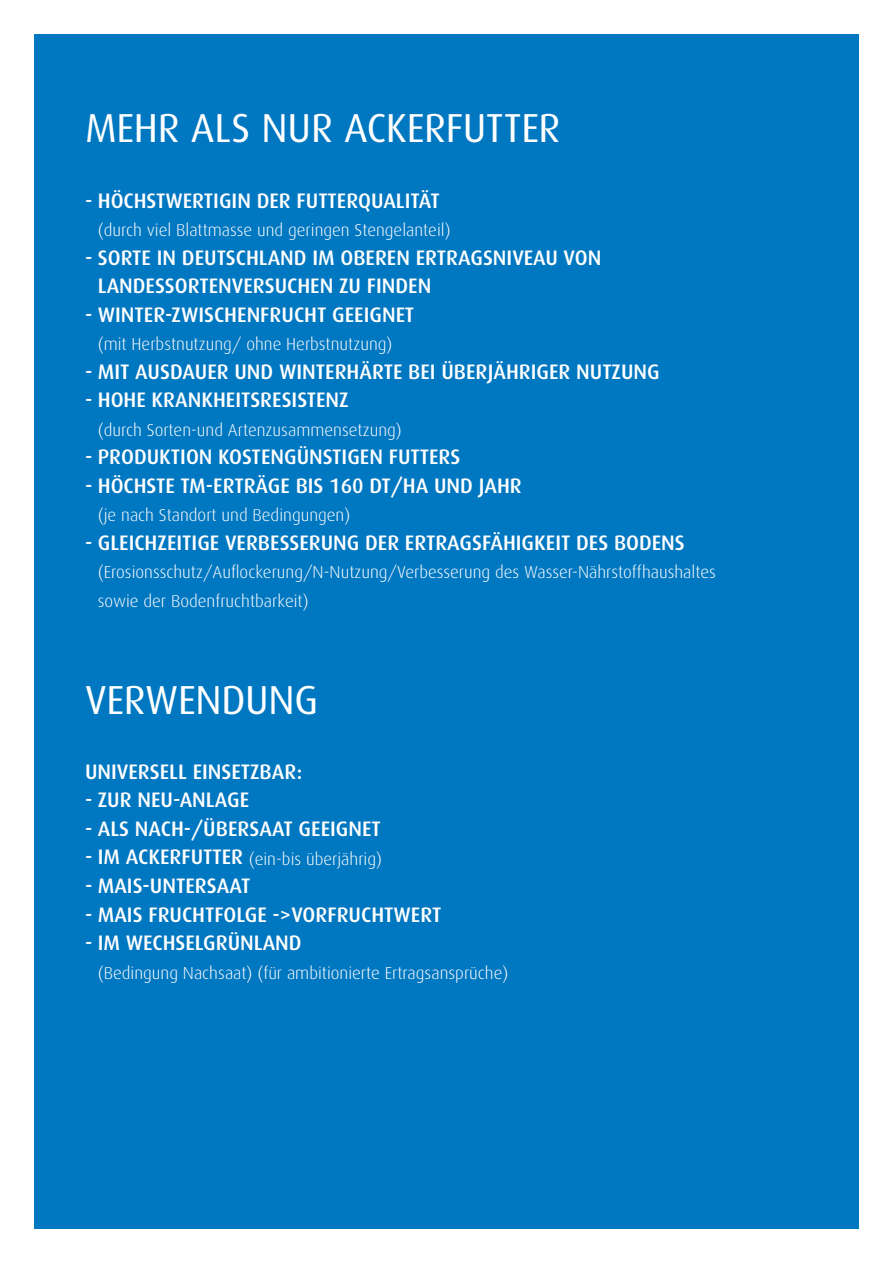
<style>
.page{position:relative;width:893px;height:1263px;background:#fff}
.page>*{position:absolute;margin:0;border:0;box-sizing:border-box;transform-origin:0 0}
.t1{font:40.5px "Dax";letter-spacing:-.005em;color:#fff}
.t2{font:500 21px "Dax";color:#fff}
.t3{font:300 17.25px/28.5px "Dax";color:#fff}
.s1{font-weight:500;font-size:21px}
</style>
<div class="page">
<div style="left:34px;top:34px;width:825px;height:1195px;background:#0077c1"></div>
<h1 class="t1" style="left:85px;top:106px;width:477px">MEHR ALS NUR ACKERFUTTER</h1>
<p class="t2" style="left:85px;top:189px;width:264px">- HÖCHSTWERTIGIN DER FUTTERQUAL</p>
<p class="t2" style="left:405px;top:189px;width:37px">ITÄT</p>
<p class="t3" style="left:98px;top:216px;width:354px">(durch viel Blattmasse und geringen Stengelanteil)</p>
<p class="t2" style="left:85px;top:246px;width:374px">- SORTE IN DEUTSCHLAND IM OBEREN ERTRAGS</p>
<p class="t2" style="left:493px;top:246px;width:43px">NIVEAU</p>
<p class="t2" style="left:564px;top:246px;width:39px">VON</p>
<p class="t2" style="left:98px;top:274px;width:157px">LANDESSORTENVERSU</p>
<p class="t2" style="left:287px;top:274px;width:146px">CHEN ZU FINDEN</p>
<p class="t2" style="left:85px;top:303px;width:331px">- WINTER-ZWISCHENFRUCHT GEEIGNET</p>
<p class="t3" style="left:98px;top:330px;width:296px">(mit Herbstnutzung/ ohne Herbstnutzung)</p>
<p class="t2" style="left:85px;top:360px;width:110px">- MIT AUSDAUER</p>
<p class="t2" style="left:234px;top:360px;width:314px">UND WINTERHÄRTE BEI ÜBERJÄHRIGER</p>
<p class="t2" style="left:576px;top:360px;width:83px">NUTZUNG</p>
<p class="t2" style="left:85px;top:388px;width:177px">- HOHE KRANKHEITSRES</p>
<p class="t2" style="left:292px;top:388px;width:59px">ISTENZ</p>
<p class="t3" style="left:98px;top:416px;width:305px">(durch Sorten-und Artenzusammensetzung)</p>
<p class="t2" style="left:85px;top:445px;width:355px">- PRODUKTION KOSTENGÜNSTIGEN FUTTERS</p>
<p class="t2" style="left:85px;top:474px;width:406px">- HÖCHSTE TM-ERTRÄGE BIS 160 DT/HA UND JAHR</p>
<p class="t3" style="left:98px;top:501px;width:254px">(je nach Standort und Bedingungen)</p>
<p class="t2" style="left:85px;top:531px;width:197px">- GLEICHZEITIGE VERBESSERU</p>
<p class="t2" style="left:333px;top:531px;width:114px">NG DER ERTRAGSF</p>
<p class="t2" style="left:490px;top:531px;width:194px">ÄHIGKEIT DES BODENS</p>
<p class="t3" style="left:98px;top:558px;width:619px">(Erosionsschutz/Auflockerung/N-Nutzung/Verbesserung des Wasser-Nährstoffhaushaltes sowie der Bodenfruchtbarkeit)</p>
<h1 class="t1" style="left:85px;top:677px;width:235px">VERWENDUNG</h1>
<p class="t2" style="left:85px;top:760px;width:54px">UNIVERSELL</p>
<p class="t2" style="left:193px;top:760px;width:111px">EINSETZBAR:</p>
<p class="t2" style="left:85px;top:788px;width:19px">- ZUR</p>
<p class="t2" style="left:137px;top:788px;width:80px">NEU-ANLAGE</p>
<p class="t2" style="left:85px;top:817px;width:155px">- ALS NACH-/ÜBERSAA</p>
<p class="t2" style="left:284px;top:817px;width:99px">T GEEIGNET</p>
<p class="t2" style="left:85px;top:845px;width:75px">- IM ACKERFU</p>
<p class="t3" style="left:203px;top:844px;width:180px"><span class="s1">TTER</span> (ein-bis überjährig)</p>
<p class="t2" style="left:85px;top:874px;width:113px">- MAIS-UNTERSAA</p>
<p class="t2" style="left:241px;top:874px;width:11px">T</p>
<p class="t2" style="left:85px;top:902px;width:162px">- MAIS FRUCHTFOLGE</p>
<p class="t2" style="left:273px;top:902px;width:55px">-&gt;VORFRU</p>
<p class="t2" style="left:361px;top:902px;width:82px">CHTWERT</p>
<p class="t2" style="left:85px;top:931px;width:90px">- IM WECHSELGR</p>
<p class="t2" style="left:228px;top:931px;width:75px">ÜNLAND</p>
<p class="t3" style="left:98px;top:958px;width:412px">(Bedingung Nachsaat) (für ambitionierte Ertragsansprüche)</p>
</div>
